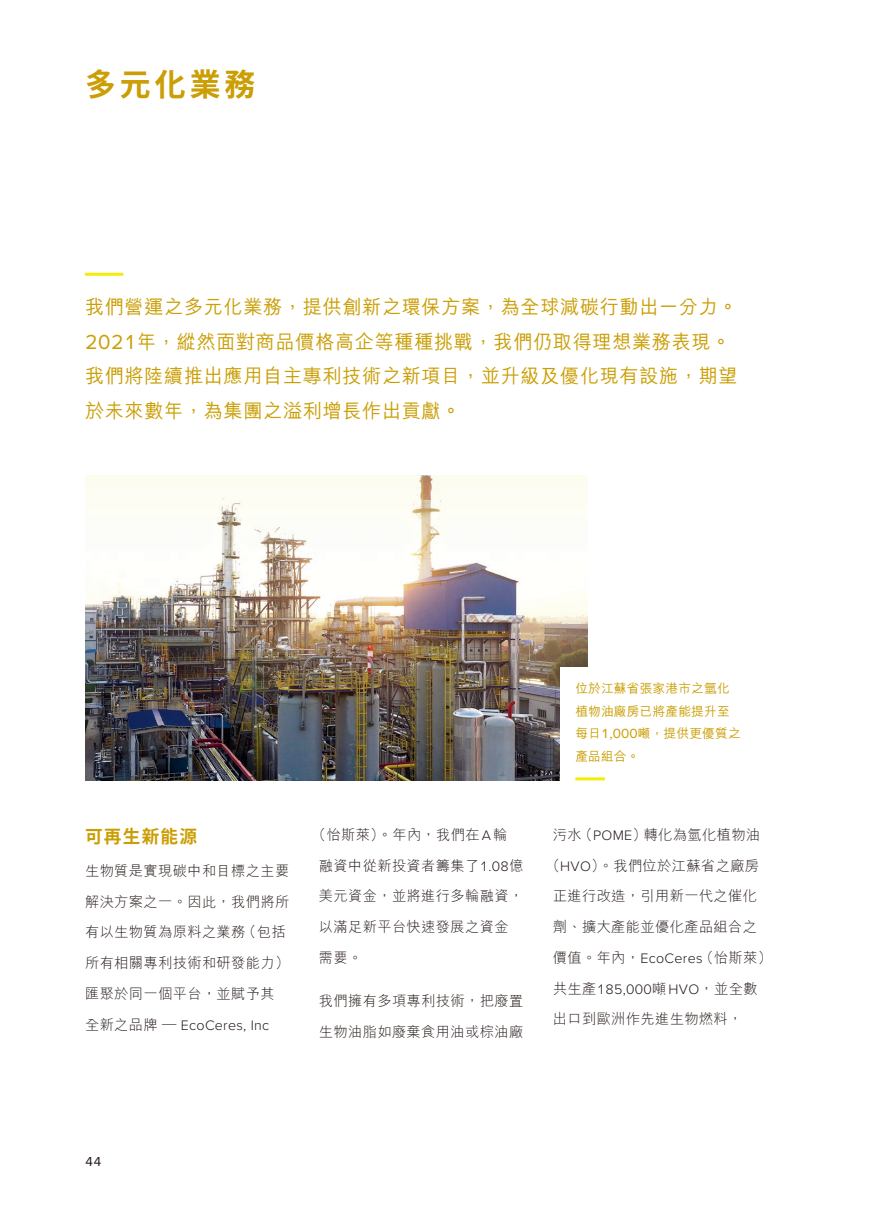
<style>
.page{position:relative;width:893px;height:1212px;background:#fff}
.page>*{position:absolute;margin:0;border:0;box-sizing:border-box;transform-origin:0 0}
.t1{font:700 31.5px "Noto Sans HK";letter-spacing:.13em;color:#ca9e04}
.t2{font:500 19.5px/34.5px "M Hei HK";letter-spacing:.035em;color:#ca9e04}
.t3{font:700 18px "Noto Sans HK";letter-spacing:.07em;color:#ca9e04}
.t4{font:300 14.25px/30.8px "M Hei HK";letter-spacing:.025em;color:#231916}
.t5{font:300 14.25px "Proxima Nova";letter-spacing:.02em;color:#231916}
.t6{font:13.5px "Proxima Nova";color:#231916}
.t7{font:500 12.75px/22.5px "M Hei HK";letter-spacing:.01em;color:#ca9e04}
.s1{font-family:"Proxima Nova";font-weight:400;font-size:21px}
.s2{font-family:"M Hei HK"}
.s3{font-family:"Proxima Nova"}
.s4{font-family:"Proxima Nova";font-weight:400;font-size:13.8px}
</style>
<div class="page">
<hr style="left:85px;top:273px;width:38px;height:3px;background:#f4eb08">
<img style="left:85px;top:476px;width:502px;height:304px">
<div style="left:560px;top:667px;width:192px;height:128px;background:#fff"></div>
<hr style="left:575px;top:777px;width:30px;height:3px;background:#f4eb08">
<h1 class="t1" style="left:85px;top:66px;width:172px">多元化業務</h1>
<h2 class="t2" style="left:85px;top:288px;width:654px">我們營運之多元化業務，提供創新之環保方案，為全球減碳行動出一分力。<span class="s1">2021</span>年，縱然面對商品價格高企等種種挑戰，我們仍取得理想業務表現。我們將陸續推出應用自主專利技術之新項目，並升級及優化現有設施，期望於未來數年，為集團之溢利增長作出貢獻。</h2>
<p class="t3" style="left:85px;top:826px;width:114px">可再生新能源</p>
<p class="t4" style="left:85px;top:855px;width:206px">生物質是實現碳中和目標之主要解決方案之一。因此，我們將所有以生物質為原料之業務（包括所有相關專利技術和研發能力）匯聚於同一個平台，並賦予其</p>
<p class="t5" style="left:85px;top:1014px;width:186px"><span class="s2">全新之品牌 —</span> EcoCeres, Inc</p>
<p class="t4" style="left:319px;top:819px;width:206px;text-indent:-7px">（怡斯萊）。年內，我們在<span class="s3">A</span>輪融資中從新投資者籌集了<span class="s3">1.08</span>億美元資金，並將進行多輪融資，以滿足新平台快速發展之資金需要。</p>
<p class="t4" style="left:319px;top:985px;width:206px">我們擁有多項專利技術，把廢置生物油脂如廢棄食用油或棕油廠</p>
<p class="t7" style="left:575px;top:676px;width:167px">位於江蘇省張家港市之氫化植物油廠房已將產能提升至每日<span class="s4">1,000</span>噸，提供更優質之產品組合。</p>
<p class="t4" style="left:553px;top:819px;width:209px">污水（<span class="s3">POME</span>）轉化為氫化植物油</p>
<p class="t4" style="left:546px;top:850px;width:215px">（<span class="s3">HVO</span>）。我們位於江蘇省之廠房</p>
<p class="t4" style="left:553px;top:880px;width:206px">正進行改造，引用新一代之催化</p>
<p class="t4" style="left:553px;top:911px;width:206px">劑、擴大產能並優化產品組合之</p>
<p class="t4" style="left:553px;top:942px;width:221px">價值。年內，<span class="s3">EcoCeres</span>（怡斯萊）</p>
<p class="t5" style="left:553px;top:978px;width:206px"><span class="s2">共生產</span>185,000<span class="s2">噸</span>HVO<span class="s2">，並全數</span></p>
<p class="t4" style="left:553px;top:1003px;width:191px">出口到歐洲作先進生物燃料，</p>
<p class="t6" style="left:85px;top:1151px;width:18px">44</p>
</div>
